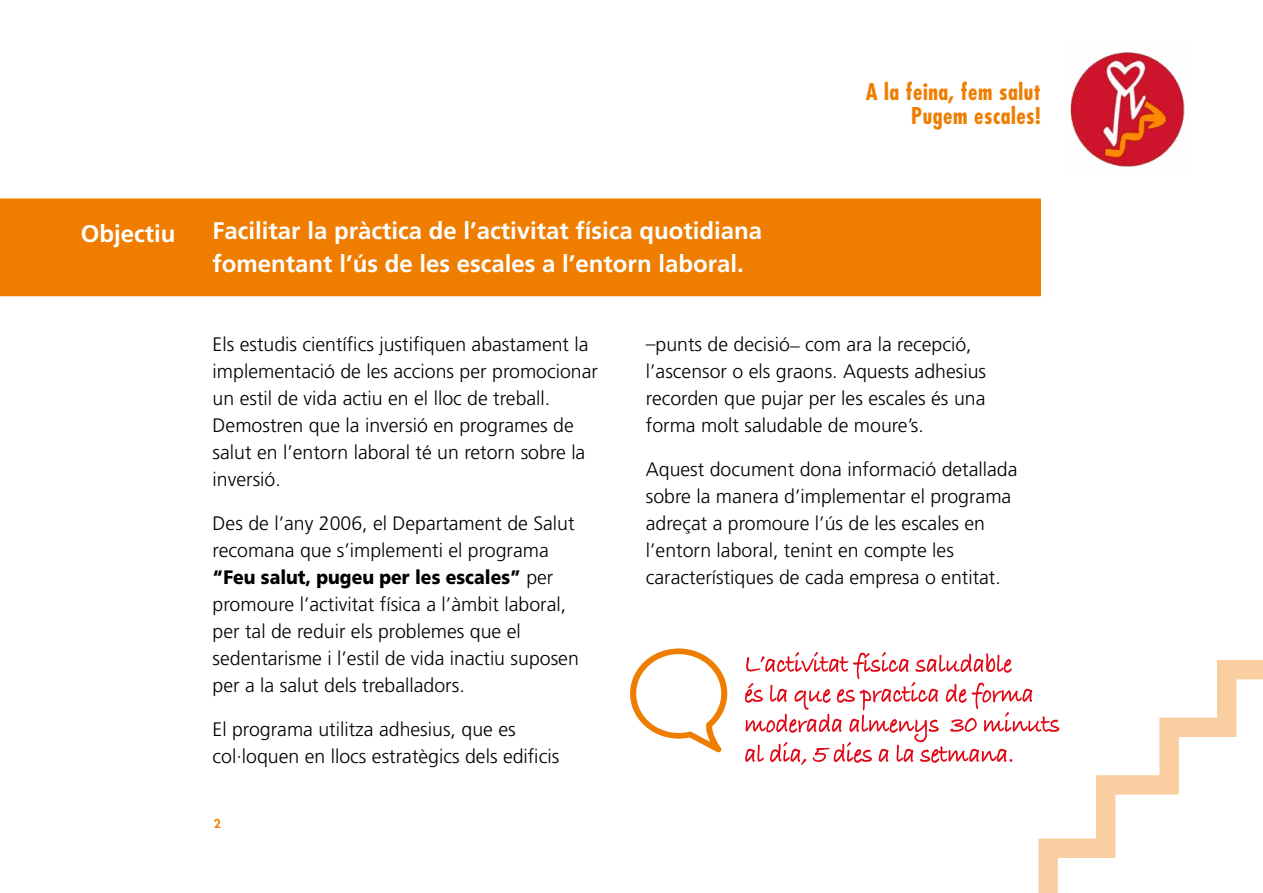
<style>
.page{position:relative;width:1263px;height:893px;background:#fff}
.page>*{position:absolute;margin:0;border:0;box-sizing:border-box;transform-origin:0 0}
.t1{font:700 24px/33px "Frutiger LT Std";color:#fff}
.t2{font:700 condensed 22.5px/24px "Futura";letter-spacing:.025em;color:#ef7d00;text-align:right}
.t3{font:300 19.5px/27px "Frutiger LT Std";color:#000}
.t4{font:800 12px "Futura";color:#ef7d00}
.s1{font-weight:900}
</style>
<div class="page">
<img style="left:1070px;top:52px;width:115px;height:115px">
<svg style="left:1038px;top:660px;width:225px;height:233px"></svg>
<svg style="left:630px;top:648px;width:97px;height:104px"></svg>
<svg style="left:745px;top:652px;width:314px;height:113px"></svg>
<div style="left:0;top:198px;width:1041px;height:98px;background:#ef7d00"></div>
<p class="t1" style="left:81px;top:218px;width:96px">Objectiu</p>
<p class="t1" style="left:213px;top:214px;width:551px">Facilitar la pràctica de l’activitat física quotidiana fomentant l’ús de les escales a l’entorn laboral.</p>
<p class="t2" style="left:866px;top:80px;width:176px">A la feina, fem salut<br>Pugem escales!</p>
<p class="t3" style="left:213px;top:331px;width:387px">Els estudis científics justifiquen abastament la implementació de les accions per promocionar un estil de vida actiu en el lloc de treball.<br>Demostren que la inversió en programes de salut en l’entorn laboral té un retorn sobre la inversió.</p>
<p class="t3" style="left:213px;top:510px;width:368px">Des de l’any 2006, el Departament de Salut recomana que s’implementi el programa <span class="s1">“Feu salut, pugeu per les escales”</span> per promoure l’activitat física a l’àmbit laboral, per tal de reduir els problemes que el sedentarisme i l’estil de vida inactiu suposen per a la salut dels treballadors.</p>
<p class="t3" style="left:213px;top:716px;width:348px">El programa utilitza adhesius, que es col·loquen en llocs estratègics dels edificis</p>
<p class="t4" style="left:214px;top:816px;width:8px">2</p>
<p class="t3" style="left:646px;top:331px;width:342px">_punts de decisió_ com ara la recepció, l’ascensor o els graons. Aquests adhesius recorden que pujar per les escales és una forma molt saludable de moure’s.</p>
<p class="t3" style="left:646px;top:456px;width:373px">Aquest document dona informació detallada sobre la manera d’implementar el programa adreçat a promoure l’ús de les escales en l’entorn laboral, tenint en compte les característiques de cada empresa o entitat.</p>
</div>
